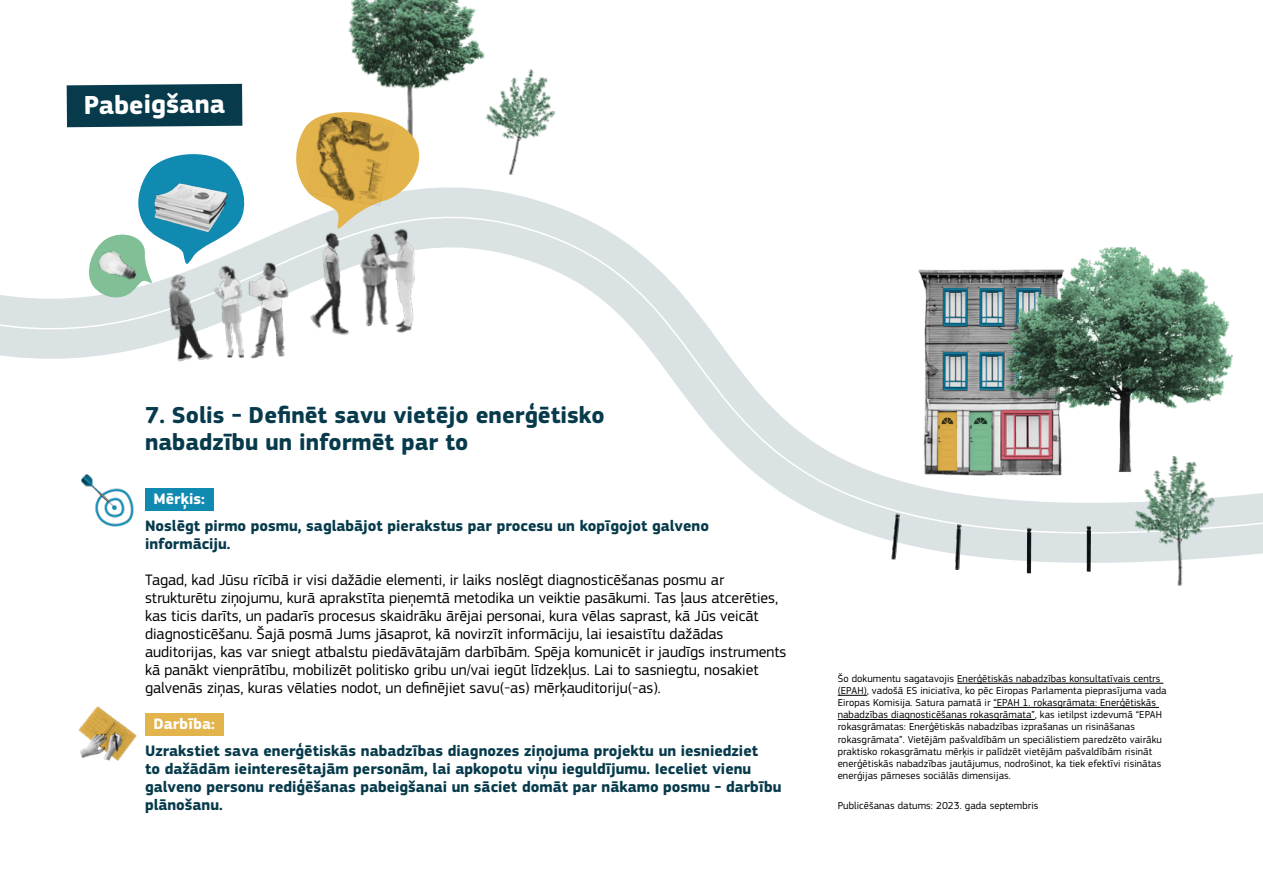
<style>
.page{position:relative;width:1263px;height:893px;background:#fff}
.page>*{position:absolute;margin:0;border:0;box-sizing:border-box;transform-origin:0 0}
.t1{font:700 27px "EC Square Sans Pro";color:#fff}
.t2{font:700 24px/27px "EC Square Sans Pro";color:#073b4c}
.t3{font:15.75px/18px "EC Square Sans Pro";color:#000}
.t4{font:700 15.75px/18px "EC Square Sans Pro";color:#073b4c}
.t5{font:700 15.75px "EC Square Sans Pro";color:#fff}
.t6{font:10.5px/12.1px "EC Square Sans Pro";letter-spacing:.01em;color:#000}
</style>
<div class="page">
<svg style="left:0;top:187px;width:1263px;height:387px"></svg>
<img style="left:348px;top:0;width:137px;height:103px">
<img style="left:907px;top:229px;width:183px;height:282px">
<div style="left:145px;top:488px;width:68px;height:22px;background:#118ab2"></div>
<div style="left:145px;top:713px;width:78px;height:22px;background:#e3b34c"></div>
<hr style="left:957px;top:683px;width:206px;height:1px;background:#000">
<svg style="left:838px;top:695px;width:29px;height:1px"></svg>
<hr style="left:993px;top:707px;width:166px;height:1px;background:#000">
<hr style="left:838px;top:719px;width:197px;height:1px;background:#000">
<div style="left:67px;top:84px;width:175px;height:43px;background:#073b4c"></div>
<img style="left:306px;top:240px;width:50px;height:102px">
<svg style="left:289px;top:103px;width:143px;height:137px"></svg>
<img style="left:151px;top:300px;width:71px;height:72px">
<img style="left:1086px;top:526px;width:5px;height:46px">
<img style="left:1027px;top:527px;width:4px;height:46px">
<img style="left:955px;top:524px;width:6px;height:46px">
<img style="left:891px;top:514px;width:9px;height:46px">
<img style="left:1132px;top:476px;width:92px;height:110px">
<img style="left:76px;top:469px;width:63px;height:67px">
<img style="left:78px;top:706px;width:59px;height:55px">
<img style="left:984px;top:229px;width:268px;height:247px">
<img style="left:307px;top:114px;width:87px;height:92px">
<svg style="left:83px;top:154px;width:165px;height:146px"></svg>
<img style="left:152px;top:182px;width:76px;height:50px">
<img style="left:204px;top:261px;width:48px;height:104px">
<img style="left:244px;top:260px;width:46px;height:104px">
<img style="left:359px;top:225px;width:60px;height:113px">
<img style="left:471px;top:55px;width:101px;height:134px">
<h1 class="t1" style="left:83px;top:89px;width:143px;rotate:-1deg">Pabeigšana</h1>
<h2 class="t2" style="left:145px;top:402px;width:461px">7. Solis - Definēt savu vietējo enerģētisko nabadzību un informēt par to</h2>
<h3 class="t5" style="left:154px;top:489px;width:53px">Mērķis:</h3>
<h3 class="t4" style="left:145px;top:517px;width:565px">Noslēgt pirmo posmu, saglabājot pierakstus par procesu un kopīgojot galveno informāciju.</h3>
<p class="t3" style="left:145px;top:571px;width:643px">Tagad, kad Jūsu rīcībā ir visi dažādie elementi, ir laiks noslēgt diagnosticēšanas posmu ar strukturētu ziņojumu, kurā aprakstīta pieņemtā metodika un veiktie pasākumi. Tas ļaus atcerēties, kas ticis darīts, un padarīs procesus skaidrāku ārējai personai, kura vēlas saprast, kā Jūs veicāt diagnosticēšanu. Šajā posmā Jums jāsaprot, kā novirzīt informāciju, lai iesaistītu dažādas auditorijas, kas var sniegt atbalstu piedāvātajām darbībām. Spēja komunicēt ir jaudīgs instruments kā panākt vienprātību, mobilizēt politisko gribu un/vai iegūt līdzekļus. Lai to sasniegtu, nosakiet galvenās ziņas, kuras vēlaties nodot, un definējiet savu(-as) mērķauditoriju(-as).</p>
<h3 class="t5" style="left:154px;top:714px;width:63px">Darbība:</h3>
<p class="t4" style="left:145px;top:742px;width:638px">Uzrakstiet sava enerģētiskās nabadzības diagnozes ziņojuma projektu un iesniedziet<br>to dažādām ieinteresētajām personām, lai apkopotu viņu ieguldījumu. Ieceliet vienu galveno personu rediģēšanas pabeigšanai un sāciet domāt par nākamo posmu - darbību plānošanu.</p>
<p class="t6" style="left:838px;top:673px;width:330px">Šo dokumentu sagatavojis Enerģētiskās nabadzības konsultatīvais centrs (EPAH), vadošā ES iniciatīva, ko pēc Eiropas Parlamenta pieprasījuma vada Eiropas Komisija. Satura pamatā ir “EPAH 1. rokasgrāmata: Enerģētiskās nabadzības diagnosticēšanas rokasgrāmata”, kas ietilpst izdevumā “EPAH rokasgrāmatas: Enerģētiskās nabadzības izprašanas un risināšanas rokasgrāmata”. Vietējām pašvaldībām un speciālistiem paredzēto vairāku praktisko rokasgrāmatu mērķis ir palīdzēt vietējām pašvaldībām risināt enerģētiskās nabadzības jautājumus, nodrošinot, ka tiek efektīvi risinātas enerģijas pārneses sociālās dimensijas.</p>
<p class="t6" style="left:838px;top:799px;width:202px">Publicēšanas datums: 2023. gada septembris</p>
</div>
